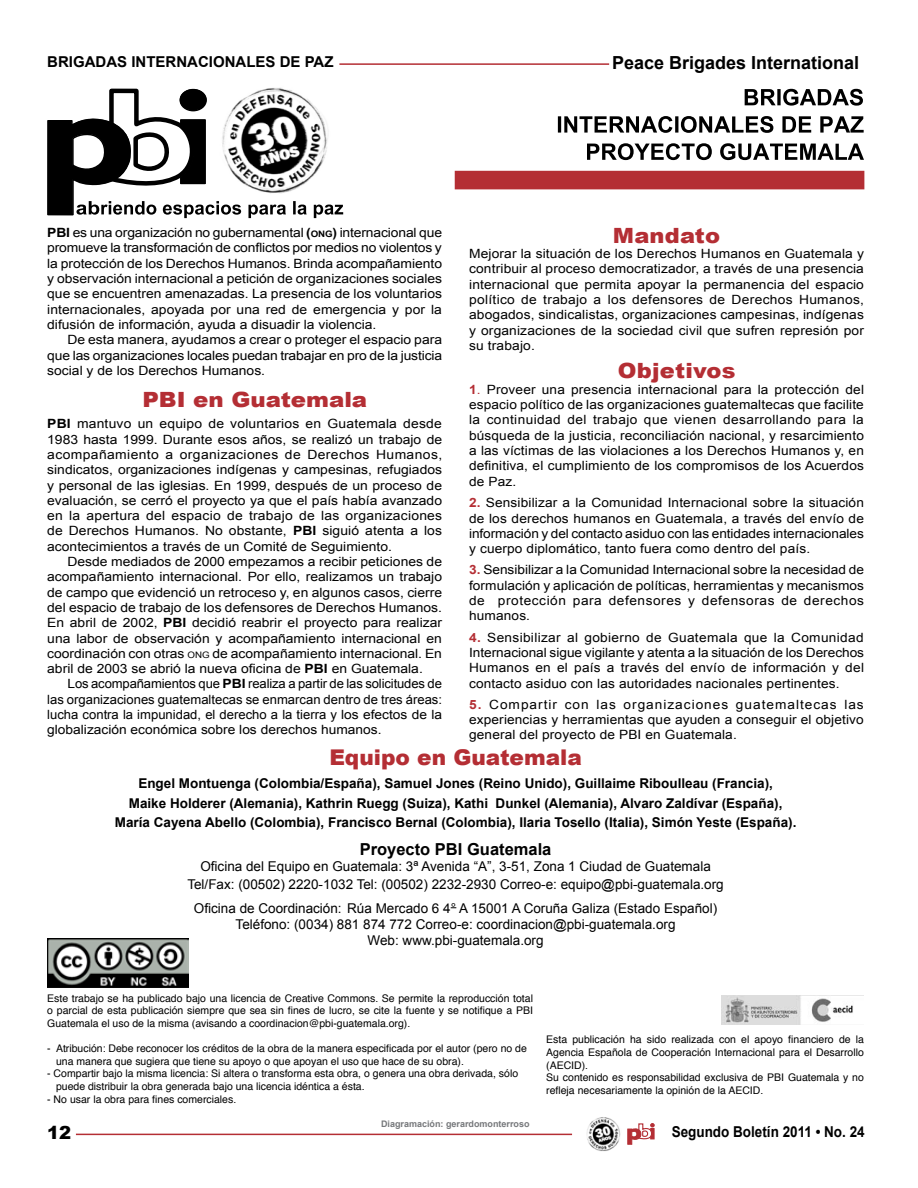
<style>
.page{position:relative;width:918px;height:1188px;background:#fff}
.page>*{position:absolute;margin:0;border:0;box-sizing:border-box;transform-origin:0 0}
.t1{font:900 21.75px "Arial";color:#b42e34}
.t2{font:900 21px "Arial";color:#b42e34;scale:1.07 1}
.t3{font:900 21px "Arial";color:#b42e34;scale:1.09 1}
.t4{font:700 18px "Arial";color:#000}
.t5{font:900 18px "Arial";color:#000}
.t6{font:700 16.5px "Arial";color:#000}
.t7{font:700 15px "Arial";color:#000}
.t8{font:700 15px "Arial";color:#000;scale:.9 1}
.t9{font:13.5px/16.2px "Arial";color:#000;text-align:center}
.t10{font:700 13.5px/19.5px "Arial";color:#000;text-align:center}
.t11{font:12.75px/15.3px "Arial";letter-spacing:.01em;color:#000;text-align:justify;scale:1.09 1}
.t12{font:12.75px/15.3px "Arial";letter-spacing:.01em;color:#000;text-align:justify;scale:1.07 1}
.t13{font:12.75px/15.3px "Arial";letter-spacing:.01em;color:#000;text-align:justify;scale:1.08 1}
.t14{font:10.5px/12.6px "Helvetica";color:#000}
.t15{font:700 9px "Arial";color:#76787b}
.s1{font-weight:700;color:#b42e34}
.s2{color:#b42e34}
.s3{font-weight:700}
.s4{font-weight:700;font-size:8.85px}
.s5{font-size:8.85px}
</style>
<div class="page">
<hr style="left:339px;top:63px;width:270px;height:2px;background:#b42e34">
<hr style="left:76px;top:1134px;width:496px;height:1px;background:#b42e34">
<svg style="left:627px;top:1123px;width:27px;height:22px"></svg>
<img style="left:586px;top:1117px;width:35px;height:34px">
<div style="left:455px;top:171px;width:409px;height:18px;background:#b42e34"></div>
<svg style="left:745px;top:89px;width:118px;height:17px"></svg>
<svg style="left:558px;top:116px;width:306px;height:17px"></svg>
<svg style="left:587px;top:143px;width:277px;height:17px"></svg>
<svg style="left:47px;top:88px;width:296px;height:130px"></svg>
<img style="left:217px;top:87px;width:116px;height:111px">
<img style="left:722px;top:995px;width:142px;height:29px">
<img style="left:47px;top:938px;width:141px;height:49px">
<p class="t7" style="left:47px;top:54px;width:288px">BRIGADAS INTERNACIONALES DE PAZ</p>
<h3 class="t4" style="left:612px;top:53px;width:249px">Peace Brigades International</h3>
<h2 class="t2" style="left:613px;top:224px;width:102px">Mandato</h2>
<p class="t13" style="left:469px;top:246px;width:367px">Mejorar la situación de los Derechos Humanos en Guatemala y contribuir al proceso democratizador, a través de una presencia internacional que permita apoyar la permanencia del espacio político de trabajo a los defensores de Derechos Humanos, abogados, sindicalistas, organizaciones campesinas, indígenas y organizaciones de la sociedad civil que sufren represión por su trabajo.</p>
<h2 class="t2" style="left:618px;top:359px;width:111px">Objetivos</h2>
<p class="t12" style="left:469px;top:382px;width:371px"><span class="s1">1</span><span class="s2">.</span> Proveer una presencia internacional para la protección del espacio político de las organizaciones guatemaltecas que facilite la continuidad del trabajo que vienen desarrollando para la búsqueda de la justicia, reconciliación nacional, y resarcimiento a las víctimas de las violaciones a los Derechos Humanos y, en definitiva, el cumplimiento de los compromisos de los Acuerdos de Paz.</p>
<p class="t12" style="left:469px;top:495px;width:371px"><span class="s1">2.</span> Sensibilizar a la Comunidad Internacional sobre la situación de los derechos humanos en Guatemala, a través del envío de información y del contacto asiduo con las entidades internacionales y cuerpo diplomático, tanto fuera como dentro del país.</p>
<p class="t12" style="left:469px;top:562px;width:371px"><span class="s1">3.</span> Sensibilizar a la Comunidad Internacional sobre la necesidad de formulación y aplicación de políticas, herramientas y mecanismos de protección para defensores y defensoras de derechos humanos.</p>
<p class="t12" style="left:469px;top:630px;width:371px"><span class="s1">4.</span> Sensibilizar al gobierno de Guatemala que la Comunidad Internacional sigue vigilante y atenta a la situación de los Derechos Humanos en el país a través del envío de información y del contacto asiduo con las autoridades nacionales pertinentes.</p>
<p class="t12" style="left:469px;top:697px;width:370px"><span class="s1">5.</span> Compartir con las organizaciones guatemaltecas las experiencias y herramientas que ayuden a conseguir el objetivo general del proyecto de PBI en Guatemala.</p>
<h1 class="t1" style="left:329px;top:745px;width:254px">Equipo en Guatemala</h1>
<p class="t11" style="left:47px;top:225px;width:364px"><span class="s3">PBI</span> es una organización no gubernamental <span class="s3">(</span><span class="s4">ong</span><span class="s3">)</span> internacional que promueve la transformación de conflictos por medios no violentos y la protección de los Derechos Humanos. Brinda acompañamiento y observación internacional a petición de organizaciones sociales que se encuentren amenazadas. La presencia de los voluntarios internacionales, apoyada por una red de emergencia y por la difusión de información, ayuda a disuadir la violencia.</p>
<p class="t11" style="left:47px;top:332px;width:364px;text-indent:20px">De esta manera, ayudamos a crear o proteger el espacio para que las organizaciones locales puedan trabajar en pro de la justicia social y de los Derechos Humanos.</p>
<h2 class="t3" style="left:142px;top:388px;width:208px">PBI en Guatemala</h2>
<p class="t11" style="left:47px;top:416px;width:364px"><span class="s3">PBI</span> mantuvo un equipo de voluntarios en Guatemala desde 1983 hasta 1999. Durante esos años, se realizó un trabajo de acompañamiento a organizaciones de Derechos Humanos, sindicatos, organizaciones indígenas y campesinas, refugiados y personal de las iglesias. En 1999, después de un proceso de evaluación, se cerró el proyecto ya que el país había avanzado en la apertura del espacio de trabajo de las organizaciones de Derechos Humanos. No obstante, <span class="s3">PBI</span> siguió atenta a los acontecimientos a través de un Comité de Seguimiento.</p>
<p class="t11" style="left:47px;top:554px;width:364px;text-indent:20px">Desde mediados de 2000 empezamos a recibir peticiones de acompañamiento internacional. Por ello, realizamos un trabajo de campo que evidenció un retroceso y, en algunos casos, cierre del espacio de trabajo de los defensores de Derechos Humanos.<br>En abril de 2002, <span class="s3">PBI</span> decidió reabrir el proyecto para realizar una labor de observación y acompañamiento internacional en coordinación con otras <span class="s5">ong</span> de acompañamiento internacional. En abril de 2003 se abrió la nueva oficina de <span class="s3">PBI</span> en Guatemala.</p>
<p class="t13" style="left:47px;top:676px;width:367px;text-indent:20px">Los acompañamientos que <span class="s3">PBI</span> realiza a partir de las solicitudes de las organizaciones guatemaltecas se enmarcan dentro de tres áreas: lucha contra la impunidad, el derecho a la tierra y los efectos de la globalización económica sobre los derechos humanos.</p>
<p class="t10" style="left:115px;top:774px;width:683px">Engel Montuenga (Colombia/España), Samuel Jones (Reino Unido), Guillaime Riboulleau (Francia),<br>Maike Holderer (Alemania), Kathrin Ruegg (Suiza), Kathi Dunkel (Alemania), Alvaro Zaldívar (España),<br>María Cayena Abello (Colombia), Francisco Bernal (Colombia), Ilaria Tosello (Italia), Simón Yeste (España).</p>
<p class="t6" style="left:360px;top:840px;width:193px">Proyecto PBI Guatemala</p>
<p class="t9" style="left:187px;top:858px;width:538px;line-height:18px">Oficina del Equipo en Guatemala: 3ª Avenida “A”, 3-51, Zona 1 Ciudad de Guatemala<br>Tel/Fax: (00502) 2220-1032 Tel: (00502) 2232-2930 Correo-e: equipo@pbi-guatemala.org</p>
<p class="t9" style="left:194px;top:900px;width:525px">Oficina de Coordinación: Rúa Mercado 6 4° A 15001 A Coruña Galiza (Estado Español)<br>Teléfono: (0034) 881 874 772 Correo-e: coordinacion@pbi-guatemala.org<br>Web: www.pbi-guatemala.org</p>
<p class="t14" style="left:47px;top:992px;width:487px;text-align:justify">Este trabajo se ha publicado bajo una licencia de Creative Commons. Se permite la reproducción total o parcial de esta publicación siempre que sea sin fines de lucro, se cite la fuente y se notifique a PBI Guatemala el uso de la misma (avisando a coordinacion@pbi-guatemala.org).</p>
<p class="t14" style="left:56px;top:1043px;width:472px;text-indent:-9px">- Atribución: Debe reconocer los créditos de la obra de la manera especificada por el autor (pero no de una manera que sugiera que tiene su apoyo o que apoyan el uso que hace de su obra).</p>
<p class="t14" style="left:56px;top:1068px;width:464px;text-indent:-9px">- Compartir bajo la misma licencia: Si altera o transforma esta obra, o genera una obra derivada, sólo puede distribuir la obra generada bajo una licencia idéntica a ésta.</p>
<p class="t14" style="left:47px;top:1093px;width:191px">- No usar la obra para fines comerciales.</p>
<p class="t14" style="left:546px;top:1034px;width:319px">Esta publicación ha sido realizada con el apoyo financiero de la Agencia Española de Cooperación Internacional para el Desarrollo (AECID).<br>Su contenido es responsabilidad exclusiva de PBI Guatemala y no refleja necesariamente la opinión de la AECID.</p>
<p class="t15" style="left:381px;top:1119px;width:150px">Diagramación: gerardomonterroso</p>
<h3 class="t5" style="left:47px;top:1122px;width:26px">12</h3>
<p class="t8" style="left:672px;top:1124px;width:216px">Segundo Boletín 2011 • No. 24</p>
</div>
